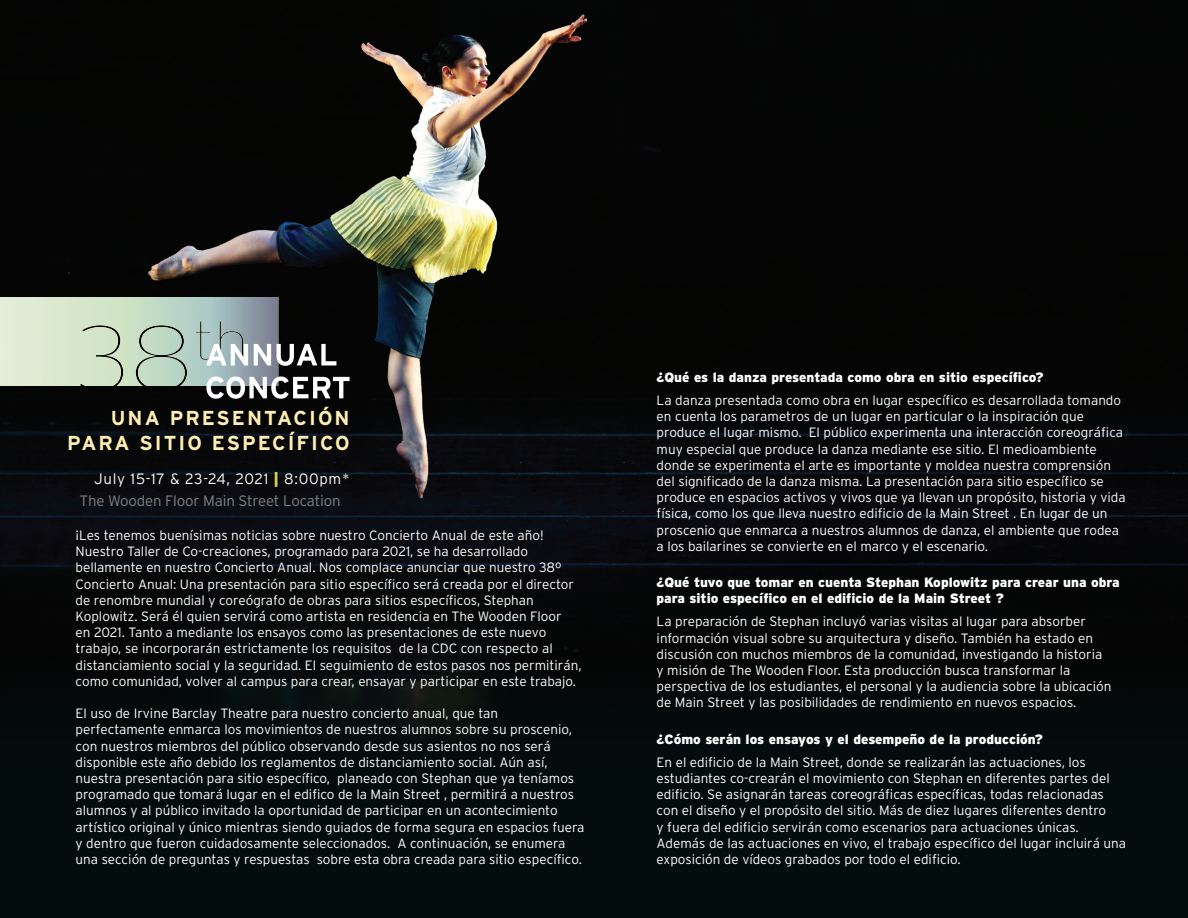
<style>
.page{position:relative;width:1188px;height:918px;background:#040d0e}
.page>*{position:absolute;margin:0;border:0;box-sizing:border-box;transform-origin:0 0}
.t1{font:700 20.1px/24.2px "Interstate";letter-spacing:.1em;color:#ffeeb1;text-align:right}
.t2{font:300 15px "Interstate";letter-spacing:-.01em;color:#808285}
.t3{font:300 15px "Interstate";letter-spacing:.05em;color:#fff}
.Paragraph_Style_1{font:300 13.5px/16.2px "Interstate";color:#fff}
.Question{font:900 13.5px/16.2px "Interstate";color:#fff}
.s1{font-weight:900;color:#dad256}
</style>
<div class="page">
<img style="left:0;top:0;width:1188px;height:727px">
<svg style="left:0;top:297px;width:350px;height:102px"></svg>
<p class="t1" style="left:67px;top:406px;width:284px">UNA PRESENTACIÓN<br>PARA SITIO ESPECÍFICO</p>
<p class="t3" style="left:94px;top:470px;width:257px">July 15-17 &amp; 23-24, 2021 <span class="s1">|</span> 8:00pm*</p>
<p class="t2" style="left:80px;top:493px;width:263px">The Wooden Floor Main Street Location</p>
<p class="Paragraph_Style_1" style="left:76px;top:527px;width:508px">¡Les tenemos buenísimas noticias sobre nuestro Concierto Anual de este año!<br>Nuestro Taller de Co-creaciones, programado para 2021, se ha desarrollado bellamente en nuestro Concierto Anual. Nos complace anunciar que nuestro 38º Concierto Anual: Una presentación para sitio específico será creada por el director de renombre mundial y coreógrafo de obras para sitios específicos, Stephan Koplowitz. Será él quien servirá como artista en residencia en The Wooden Floor<br>en 2021. Tanto a mediante los ensayos como las presentaciones de este nuevo trabajo, se incorporarán estrictamente los requisitos de la CDC con respecto al distanciamiento social y la seguridad. El seguimiento de estos pasos nos permitirán, como comunidad, volver al campus para crear, ensayar y participar en este trabajo.</p>
<p class="Paragraph_Style_1" style="left:76px;top:705px;width:510px">El uso de Irvine Barclay Theatre para nuestro concierto anual, que tan perfectamente enmarca los movimientos de nuestros alumnos sobre su proscenio, con nuestros miembros del público observando desde sus asientos no nos será disponible este año debido los reglamentos de distanciamiento social. Aún así, nuestra presentación para sitio específico, planeado con Stephan que ya teníamos programado que tomará lugar en el edifico de la Main Street , permitirá a nuestros alumnos y al público invitado la oportunidad de participar en un acontecimiento artístico original y único mientras siendo guiados de forma segura en espacios fuera y dentro que fueron cuidadosamente seleccionados. A continuación, se enumera una sección de preguntas y respuestas sobre esta obra creada para sitio específico.</p>
<p class="Question" style="left:657px;top:369px;width:389px">¿Qué es la danza presentada como obra en sitio específico?</p>
<p class="Paragraph_Style_1" style="left:657px;top:392px;width:471px">La danza presentada como obra en lugar específico es desarrollada tomando en cuenta los parametros de un lugar en particular o la inspiración que produce el lugar mismo. El público experimenta una interacción coreográfica muy especial que produce la danza mediante ese sitio. El medioambiente donde se experimenta el arte es importante y moldea nuestra comprensión del significado de la danza misma. La presentación para sitio específico se produce en espacios activos y vivos que ya llevan un propósito, historia y vida física, como los que lleva nuestro edificio de la Main Street . En lugar de un proscenio que enmarca a nuestros alumnos de danza, el ambiente que rodea a los bailarines se convierte en el marco y el escenario.</p>
<p class="Question" style="left:657px;top:574px;width:465px">¿Qué tuvo que tomar en cuenta Stephan Koplowitz para crear una obra para sitio específico en el edificio de la Main Street ?</p>
<p class="Paragraph_Style_1" style="left:657px;top:613px;width:456px">La preparación de Stephan incluyó varias visitas al lugar para absorber información visual sobre su arquitectura y diseño. También ha estado en discusión con muchos miembros de la comunidad, investigando la historia y misión de The Wooden Floor. Esta producción busca transformar la perspectiva de los estudiantes, el personal y la audiencia sobre la ubicación de Main Street y las posibilidades de rendimiento en nuevos espacios.</p>
<p class="Question" style="left:657px;top:731px;width:388px">¿Cómo serán los ensayos y el desempeño de la producción?</p>
<p class="Paragraph_Style_1" style="left:657px;top:754px;width:471px">En el edificio de la Main Street, donde se realizarán las actuaciones, los estudiantes co-crearán el movimiento con Stephan en diferentes partes del edificio. Se asignarán tareas coreográficas específicas, todas relacionadas con el diseño y el propósito del sitio. Más de diez lugares diferentes dentro<br>y fuera del edificio servirán como escenarios para actuaciones únicas.<br>Además de las actuaciones en vivo, el trabajo específico del lugar incluirá una exposición de vídeos grabados por todo el edificio.</p>
</div>
